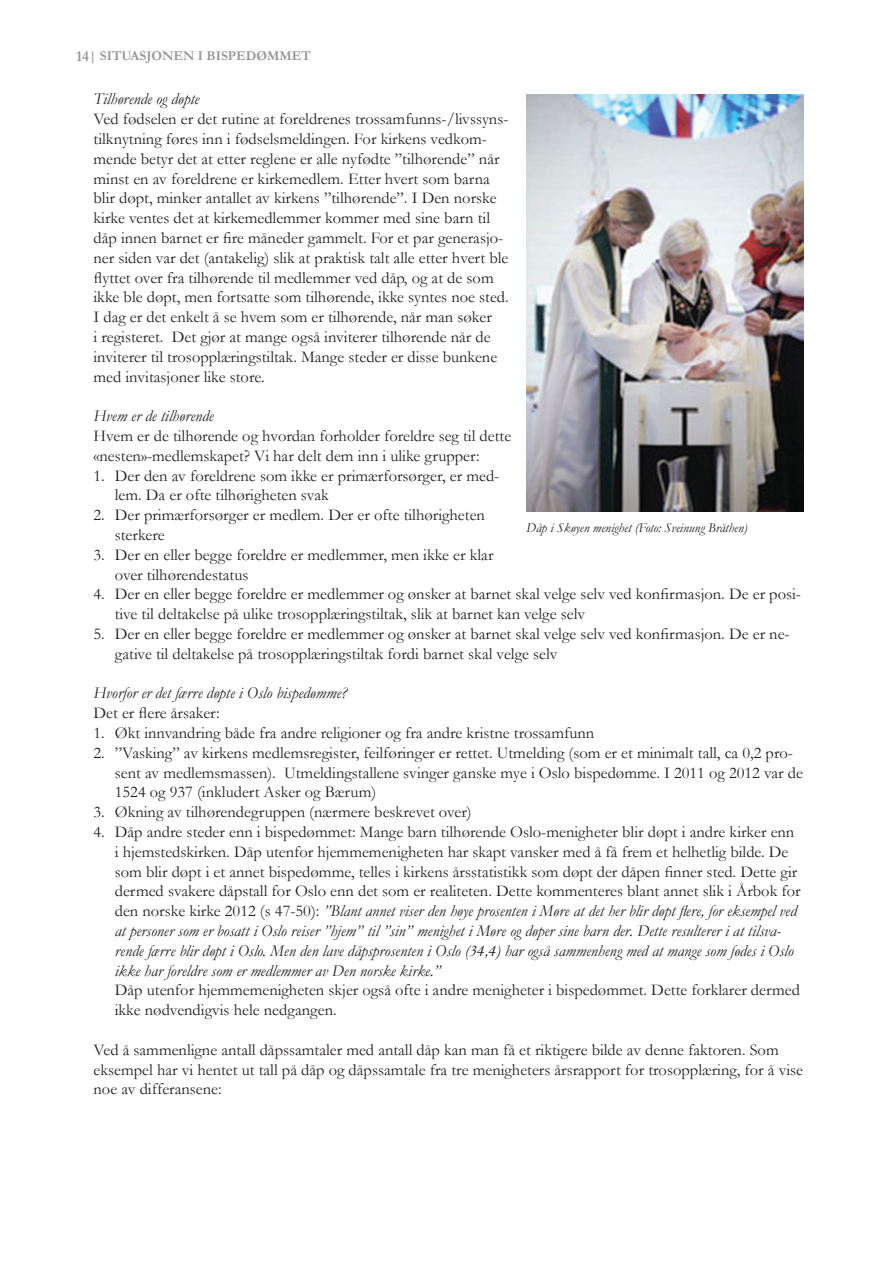
<style>
.page{position:relative;width:893px;height:1263px;background:#fff}
.page>*{position:absolute;margin:0;border:0;box-sizing:border-box;transform-origin:0 0}
.t1{font:16.5px/19.8px "Garamond";color:#231f20}
.t2{font:italic 16.5px "Garamond";color:#231f20}
.t3{font:italic 13.5px "Garamond";color:#231f20}
.t4{font:700 13.5px "Garamond";color:#939598}
.s1{font-size:15px}
.s2{font-style:italic}
</style>
<div class="page">
<img style="left:526px;top:95px;width:278px;height:416px">
<p class="t4" style="left:76px;top:46px;width:41px"><span class="s1">14</span>| SITUASJONEN</p>
<p class="t4" style="left:198px;top:46px;width:20px">I BISPEDØMMET</p>
<p class="t2" style="left:94px;top:88px;width:107px">Tilhørende og døpte</p>
<p class="t1" style="left:94px;top:109px;width:417px">Ved fødselen er det rutine at foreldrenes trossamfunns-/livssyns&shy;tilknytning føres inn i fødselsmeldingen. For kirkens vedkom&shy;mende betyr det at etter reglene er alle nyfødte ”tilhørende” når minst en av foreldrene er kirkemedlem. Etter hvert som barna blir døpt, minker antallet av kirkens ”tilhørende”. I Den norske kirke ventes det at kirkemedlemmer kommer med sine barn til dåp innen barnet er fire måneder gammelt. For et par generasjo&shy;ner siden var det (antakelig) slik at praktisk talt alle etter hvert ble flyttet over fra tilhørende til medlemmer ved dåp, og at de som ikke ble døpt, men fortsatte som tilhørende, ikke syntes noe sted.<br>I dag er det enkelt å se hvem som er tilhørende, når man søker<br>i registeret. Det gjør at mange også inviterer tilhørende når de inviterer til trosopplæringstiltak. Mange steder er disse bunkene med invitasjoner like store.</p>
<p class="t2" style="left:94px;top:405px;width:122px">Hvem er de tilhørende</p>
<p class="t1" style="left:94px;top:425px;width:419px">Hvem er de tilhørende og hvordan forholder foreldre seg til dette «nesten»-medlemskapet? Vi har delt dem inn i ulike grupper:</p>
<p class="t1" style="left:115px;top:465px;width:386px;text-indent:-21px">1. Der den av foreldrene som ikke er primærforsørger, er med&shy;lem. Da er ofte tilhørigheten svak</p>
<p class="t1" style="left:115px;top:505px;width:372px;text-indent:-21px">2. Der primærforsørger er medlem. Der er ofte tilhørigheten sterkere</p>
<p class="t1" style="left:115px;top:544px;width:380px;text-indent:-21px">3. Der en eller begge foreldre er medlemmer, men ikke er klar over tilhørendestatus</p>
<p class="t1" style="left:115px;top:584px;width:688px;text-indent:-21px">4. Der en eller begge foreldre er medlemmer og ønsker at barnet skal velge selv ved konfirmasjon. De er posi&shy;tive til deltakelse på ulike trosopplæringstiltak, slik at barnet kan velge selv</p>
<p class="t1" style="left:115px;top:623px;width:676px;text-indent:-21px">5. Der en eller begge foreldre er medlemmer og ønsker at barnet skal velge selv ved konfirmasjon. De er ne&shy;gative til deltakelse på trosopplæringstiltak fordi barnet skal velge selv</p>
<p class="t2" style="left:94px;top:682px;width:255px">Hvorfor er det færre døpte i Oslo bispedømme?</p>
<p class="t1" style="left:94px;top:703px;width:128px">Det er flere årsaker:</p>
<p class="t1" style="left:94px;top:722px;width:502px">1. Økt innvandring både fra andre religioner og fra andre kristne trossamfunn</p>
<p class="t1" style="left:115px;top:742px;width:690px;text-indent:-21px">2. ”Vasking” av kirkens medlemsregister, feilføringer er rettet. Utmelding (som er et minimalt tall, ca 0,2 pro&shy;sent av medlemsmassen). Utmeldingstallene svinger ganske mye i Oslo bispedømme. I 2011 og 2012 var de<br>1524 og 937 (inkludert Asker og Bærum)</p>
<p class="t1" style="left:94px;top:802px;width:380px">3. Økning av tilhørendegruppen (nærmere beskrevet over)</p>
<p class="t1" style="left:115px;top:821px;width:687px;text-indent:-21px">4. Dåp andre steder enn i bispedømmet: Mange barn tilhørende Oslo-menigheter blir døpt i andre kirker enn i hjemstedskirken. Dåp utenfor hjemmemenigheten har skapt vansker med å få frem et helhetlig bilde. De som blir døpt i et annet bispedømme, telles i kirkens årsstatistikk som døpt der dåpen finner sted. Dette gir dermed svakere dåpstall for Oslo enn det som er realiteten. Dette kommenteres blant annet slik i Årbok for den norske kirke 2012 (s 47-50): <span class="s2">”Blant annet viser den høye prosenten i Møre at det her blir døpt flere, for eksempel ved at personer som er bosatt i Oslo reiser ”hjem” til ”sin” menighet i Møre og døper sine barn der. Dette resulterer i at tilsva&shy;rende færre blir døpt i Oslo. Men den lave dåpsprosenten i Oslo (34,4) har også sammenheng med at mange som fødes i Oslo ikke har foreldre som er medlemmer av Den norske kirke.”</span></p>
<p class="t1" style="left:115px;top:980px;width:687px">Dåp utenfor hjemmemenigheten skjer også ofte i andre menigheter i bispedømmet. Dette forklarer dermed ikke nødvendigvis hele nedgangen.</p>
<p class="t1" style="left:94px;top:1039px;width:711px">Ved å sammenligne antall dåpssamtaler med antall dåp kan man få et riktigere bilde av denne faktoren. Som eksempel har vi hentet ut tall på dåp og dåpssamtale fra tre menigheters årsrapport for trosopplæring, for å vise noe av differansene:</p>
<p class="t3" style="left:526px;top:518px;width:223px">Dåp i Skøyen menighet (Foto: Sveinung Bråthen)</p>
</div>
